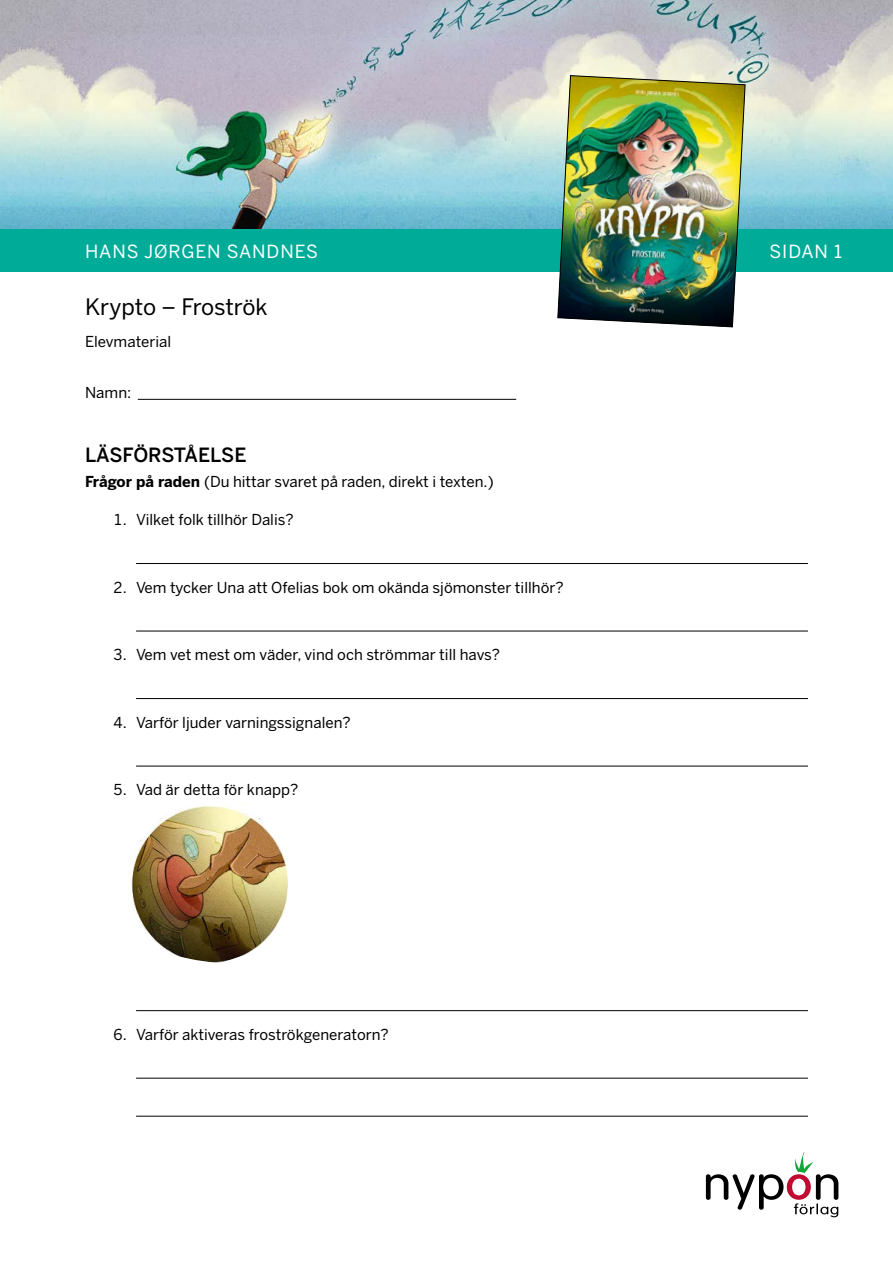
<style>
.page{position:relative;width:893px;height:1263px;background:#fff}
.page>*{position:absolute;margin:0;border:0;box-sizing:border-box;transform-origin:0 0}
.t1{font:22.5px "Benton Sans";letter-spacing:-.005em;color:#000}
.t2{font:500 19.5px "Benton Sans";letter-spacing:-.005em;color:#000}
.t3{font:18px "Benton Sans";letter-spacing:.05em;color:#fff}
.t4{font:15px "Benton Sans";color:#000}
.s1{font-weight:700}
</style>
<div class="page">
<img style="left:0;top:0;width:893px;height:230px">
<div style="left:0;top:230px;width:893px;height:42px;background:#00ac98"></div>
<img style="left:557px;top:75px;width:189px;height:253px">
<svg style="left:706px;top:1152px;width:132px;height:65px"></svg>
<hr style="left:138px;top:399px;width:378px;height:1px;background:#000">
<hr style="left:136px;top:563px;width:672px;height:1px;background:#000">
<hr style="left:136px;top:631px;width:672px;height:1px;background:#000">
<hr style="left:136px;top:698px;width:672px;height:1px;background:#000">
<hr style="left:136px;top:766px;width:672px;height:1px;background:#000">
<hr style="left:136px;top:1010px;width:672px;height:1px;background:#000">
<hr style="left:136px;top:1078px;width:672px;height:1px;background:#000">
<hr style="left:136px;top:1116px;width:672px;height:1px;background:#000">
<img style="left:131px;top:805px;width:157px;height:158px">
<p class="t3" style="left:85px;top:241px;width:235px">HANS JØRGEN SANDNES</p>
<h1 class="t1" style="left:85px;top:294px;width:184px">Krypto – Froströk</h1>
<p class="t4" style="left:85px;top:333px;width:88px">Elevmaterial</p>
<p class="t4" style="left:85px;top:384px;width:48px">Namn:</p>
<h2 class="t2" style="left:85px;top:443px;width:163px">LÄSFÖRSTÅELSE</h2>
<p class="t4" style="left:85px;top:473px;width:410px"><span class="s1">Frågor på raden</span> (Du hittar svaret på raden, direkt i texten.)</p>
<p class="t4" style="left:113px;top:511px;width:182px">1. Vilket folk tillhör Dalis?</p>
<p class="t4" style="left:113px;top:578px;width:452px">2. Vem tycker Una att Ofelias bok om okända sjömonster tillhör?</p>
<p class="t4" style="left:113px;top:646px;width:388px">3. Vem vet mest om väder, vind och strömmar till havs?</p>
<p class="t4" style="left:113px;top:713px;width:239px">4. Varför ljuder varningssignalen?</p>
<p class="t4" style="left:113px;top:781px;width:187px">5. Vad är detta för knapp?</p>
<p class="t4" style="left:113px;top:1025px;width:277px">6. Varför aktiveras froströkgeneratorn?</p>
<p class="t3" style="left:769px;top:241px;width:74px">SIDAN 1</p>
</div>
